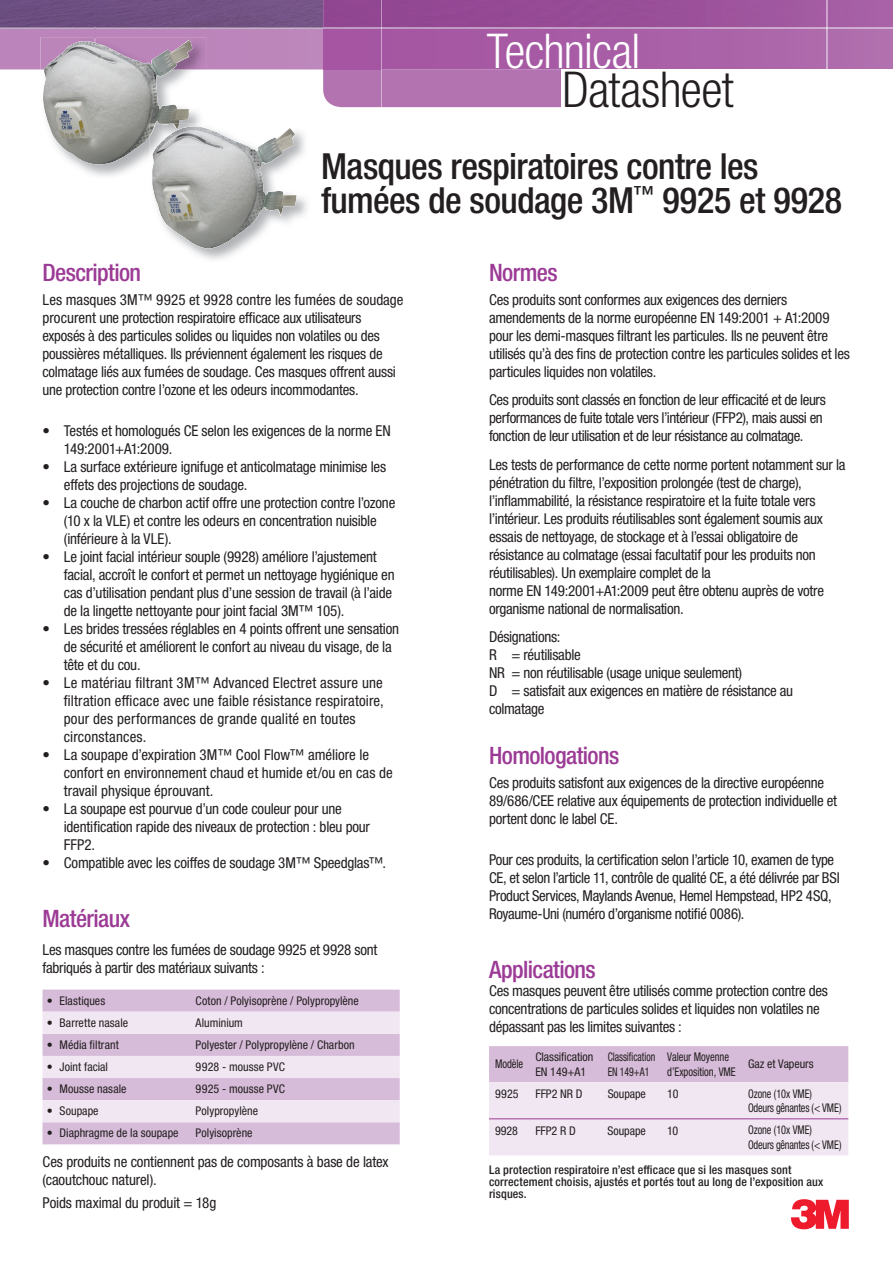
<style>
.page{position:relative;width:893px;height:1263px;background:#fff}
.page>*{position:absolute;margin:0;border:0;box-sizing:border-box;transform-origin:0 0}
.t1{font:300 condensed 49.5px "Helvetica Neue LTW1 G";letter-spacing:-.01em;color:#231f20}
.t2{font:300 condensed 48px "Helvetica Neue LTW1 G";letter-spacing:-.015em;color:#fff}
.t3{font:500 condensed 36px/34.5px "Helvetica Neue LTW1 G";letter-spacing:-.015em;color:#231f20}
.t4{font:500 condensed 24px "Helvetica Neue LTW1 G";letter-spacing:-.025em;color:#9c3b96}
.t5{font:condensed 15px/18px "Helvetica Neue LTW1 G";letter-spacing:-.015em;color:#231f20}
.t6{font:condensed 15px/18px "Helvetica Neue LTW1 G";letter-spacing:.01em;color:#231f20}
.t7{font:condensed 12px/14.4px "Helvetica Neue LTW1 G";color:#231f20}
.t8{font:500 condensed 12px/12px "Helvetica Neue LTW1 G";letter-spacing:.015em;color:#231f20}
.t9{font:condensed 12px/14.4px "Helvetica Neue LTW1 G";color:#231f20;scale:.86 1}
.t10{font:condensed 12px/14.4px "Helvetica Neue LTW1 G";color:#231f20;scale:.88 1}
.t11{font:condensed 12px/14.4px "Helvetica Neue LTW1 G";color:#231f20;scale:.82 1}
</style>
<div class="page">
<svg style="left:791px;top:1199px;width:58px;height:30px"></svg>
<div style="left:0;top:29px;width:323px;height:40px;background:#bc85bb"></div>
<img style="left:0;top:0;width:323px;height:29px">
<svg style="left:323px;top:0;width:238px;height:107px;background:#ad6dac"></svg>
<div style="left:323px;top:29px;width:58px;height:40px;background:#a555a1"></div>
<hr style="left:381px;top:69px;width:1px;height:38px;background:#d3b2d3">
<img style="left:323px;top:28px;width:58px;height:1px">
<svg style="left:381px;top:0;width:512px;height:69px;background:#a55ca3"></svg>
<img style="left:40px;top:37px;width:166px;height:139px">
<svg style="left:95px;top:0;width:1px;height:40px"></svg>
<img style="left:43px;top:40px;width:149px;height:124px">
<img style="left:150px;top:124px;width:56px;height:52px">
<img style="left:150px;top:124px;width:29px;height:12px">
<img style="left:152px;top:127px;width:145px;height:122px">
<img style="left:152px;top:126px;width:54px;height:52px">
<div style="left:43px;top:989px;width:357px;height:155px;background:#d7bcd9"></div>
<svg style="left:43px;top:1012px;width:357px;height:110px;background:#e6d5e8"></svg>
<svg style="left:489px;top:1046px;width:359px;height:109px;background:#e8d8e9"></svg>
<hr style="left:489px;top:1118px;width:253px;height:1px;background:#9c3b96">
<hr style="left:742px;top:1118px;width:106px;height:1px;background:#9c3b96">
<h2 class="t2" style="left:487px;top:34px;width:155px">Technical</h2>
<h1 class="t1" style="left:562px;top:71px;width:173px">Datasheet</h1>
<h3 class="t3" style="left:321px;top:152px;width:523px">Masques respiratoires contre les fumées de soudage 3M <sup>™</sup> 9925 et 9928</h3>
<h3 class="t4" style="left:43px;top:264px;width:100px">Description</h3>
<p class="t5" style="left:43px;top:292px;width:362px">Les masques 3M™ 9925 et 9928 contre les fumées de soudage procurent une protection respiratoire efficace aux utilisateurs exposés à des particules solides ou liquides non volatiles ou des poussières métalliques. Ils préviennent également les risques de colmatage liés aux fumées de soudage. Ces masques offrent aussi une protection contre l’ozone et les odeurs incommodantes.</p>
<p class="t5" style="left:64px;top:423px;width:329px;text-indent:-21px">• Testés et homologués CE selon les exigences de la norme EN<br>149:2001+A1:2009.</p>
<p class="t5" style="left:64px;top:459px;width:324px;text-indent:-21px">• La surface extérieure ignifuge et anticolmatage minimise les effets des projections de soudage.</p>
<p class="t5" style="left:64px;top:495px;width:333px;text-indent:-21px">• La couche de charbon actif offre une protection contre l’ozone (10 x la VLE) et contre les odeurs en concentration nuisible (inférieure à la VLE).</p>
<p class="t5" style="left:64px;top:549px;width:332px;text-indent:-21px">• Le joint facial intérieur souple (9928) améliore l’ajustement facial, accroît le confort et permet un nettoyage hygiénique en cas d’utilisation pendant plus d’une session de travail (à l’aide de la lingette nettoyante pour joint facial 3M™ 105).</p>
<p class="t5" style="left:64px;top:621px;width:337px;text-indent:-21px">• Les brides tressées réglables en 4 points offrent une sensation de sécurité et améliorent le confort au niveau du visage, de la tête et du cou.</p>
<p class="t6" style="left:64px;top:675px;width:322px;text-indent:-21px">• Le matériau filtrant 3M™ Advanced Electret assure une filtration efficace avec une faible résistance respiratoire, pour des performances de grande qualité en toutes circonstances.</p>
<p class="t5" style="left:64px;top:747px;width:330px;text-indent:-21px">• La soupape d’expiration 3M™ Cool Flow™ améliore le confort en environnement chaud et humide et/ou en cas de travail physique éprouvant.</p>
<p class="t5" style="left:64px;top:801px;width:308px;text-indent:-21px">• La soupape est pourvue d’un code couleur pour une identification rapide des niveaux de protection : bleu pour<br>FFP2.</p>
<p class="t5" style="left:43px;top:855px;width:345px">• Compatible avec les coiffes de soudage 3M™ Speedglas™.</p>
<h3 class="t4" style="left:43px;top:909px;width:89px">Matériaux</h3>
<p class="t5" style="left:43px;top:942px;width:336px">Les masques contre les fumées de soudage 9925 et 9928 sont fabriqués à partir des matériaux suivants :</p>
<p class="t7" style="left:47px;top:994px;width:7px">•</p>
<p class="t7" style="left:196px;top:994px;width:165px">Coton / Polyisoprène / Polypropylène</p>
<p class="t7" style="left:60px;top:994px;width:47px">Elastiques</p>
<p class="t7" style="left:47px;top:1016px;width:7px">•</p>
<p class="t7" style="left:196px;top:1016px;width:49px">Aluminium</p>
<p class="t7" style="left:60px;top:1016px;width:70px">Barrette nasale</p>
<p class="t7" style="left:47px;top:1039px;width:7px">•</p>
<p class="t7" style="left:196px;top:1039px;width:161px">Polyester / Polypropylène / Charbon</p>
<p class="t7" style="left:60px;top:1039px;width:61px">Média filtrant</p>
<p class="t7" style="left:47px;top:1061px;width:7px">•</p>
<p class="t7" style="left:196px;top:1061px;width:91px">9928 - mousse PVC</p>
<p class="t7" style="left:60px;top:1061px;width:50px">Joint facial</p>
<p class="t7" style="left:47px;top:1083px;width:7px">•</p>
<p class="t7" style="left:196px;top:1083px;width:91px">9925 - mousse PVC</p>
<p class="t7" style="left:60px;top:1083px;width:68px">Mousse nasale</p>
<p class="t7" style="left:47px;top:1105px;width:7px">•</p>
<p class="t7" style="left:196px;top:1105px;width:64px">Polypropylène</p>
<p class="t7" style="left:60px;top:1105px;width:41px">Soupape</p>
<p class="t7" style="left:47px;top:1126px;width:7px">•</p>
<p class="t7" style="left:196px;top:1126px;width:58px">Polyisoprène</p>
<p class="t7" style="left:60px;top:1126px;width:121px">Diaphragme de la soupape</p>
<p class="t5" style="left:43px;top:1154px;width:348px">Ces produits ne contiennent pas de composants à base de latex (caoutchouc naturel).</p>
<p class="t5" style="left:43px;top:1195px;width:175px">Poids maximal du produit = 18g</p>
<h3 class="t4" style="left:489px;top:264px;width:70px">Normes</h3>
<p class="t5" style="left:489px;top:292px;width:362px">Ces produits sont conformes aux exigences des derniers amendements de la norme européenne EN 149:2001 + A1:2009 pour les demi-masques filtrant les particules. Ils ne peuvent être utilisés qu’à des fins de protection contre les particules solides et les particules liquides non volatiles.</p>
<p class="t5" style="left:489px;top:392px;width:338px">Ces produits sont classés en fonction de leur efficacité et de leurs performances de fuite totale vers l’intérieur (FFP2), mais aussi en fonction de leur utilisation et de leur résistance au colmatage.</p>
<p class="t5" style="left:489px;top:457px;width:358px">Les tests de performance de cette norme portent notamment sur la pénétration du filtre, l’exposition prolongée (test de charge), l’inflammabilité, la résistance respiratoire et la fuite totale vers l’intérieur. Les produits réutilisables sont également soumis aux essais de nettoyage, de stockage et à l’essai obligatoire de résistance au colmatage (essai facultatif pour les produits non réutilisables). Un exemplaire complet de la<br>norme EN 149:2001+A1:2009 peut être obtenu auprès de votre organisme national de normalisation.</p>
<p class="t5" style="left:489px;top:629px;width:306px">Désignations:<br>R = réutilisable<br>NR = non réutilisable (usage unique seulement)<br>D = satisfait aux exigences en matière de résistance au colmatage</p>
<h3 class="t4" style="left:489px;top:747px;width:132px">Homologations</h3>
<p class="t5" style="left:489px;top:775px;width:349px">Ces produits satisfont aux exigences de la directive européenne<br>89/686/CEE relative aux équipements de protection individuelle et portent donc le label CE.</p>
<p class="t5" style="left:489px;top:852px;width:352px">Pour ces produits, la certification selon l’article 10, examen de type CE, et selon l’article 11, contrôle de qualité CE, a été délivrée par BSI Product Services, Maylands Avenue, Hemel Hempstead, HP2 4SQ, Royaume-Uni (numéro d’organisme notifié 0086).</p>
<h3 class="t4" style="left:489px;top:960px;width:108px">Applications</h3>
<p class="t5" style="left:489px;top:982px;width:340px">Ces masques peuvent être utilisés comme protection contre des concentrations de particules solides et liquides non volatiles ne dépassant pas les limites suivantes :</p>
<p class="t10" style="left:495px;top:1058px;width:34px">Modèle</p>
<p class="t7" style="left:535px;top:1051px;width:59px">Classification<br>EN 149+A1</p>
<p class="t11" style="left:608px;top:1051px;width:59px">Classification<br>EN 149+A1</p>
<p class="t10" style="left:667px;top:1051px;width:79px">Valeur Moyenne d’Exposition, VME</p>
<p class="t7" style="left:748px;top:1058px;width:67px">Gaz et Vapeurs</p>
<p class="t7" style="left:495px;top:1087px;width:25px">9925</p>
<p class="t7" style="left:535px;top:1087px;width:49px">FFP2 NR D</p>
<p class="t7" style="left:608px;top:1087px;width:40px">Soupape</p>
<p class="t7" style="left:667px;top:1087px;width:13px">10</p>
<p class="t9" style="left:748px;top:1087px;width:110px">Ozone (10x VME)<br>Odeurs gênantes ( &lt; VME)</p>
<p class="t7" style="left:495px;top:1124px;width:24px">9928</p>
<p class="t7" style="left:535px;top:1124px;width:42px">FFP2 R D</p>
<p class="t7" style="left:608px;top:1124px;width:40px">Soupape</p>
<p class="t7" style="left:667px;top:1124px;width:13px">10</p>
<p class="t9" style="left:748px;top:1124px;width:110px">Ozone (10x VME)<br>Odeurs gênantes ( &lt; VME)</p>
<p class="t8" style="left:489px;top:1165px;width:336px">La protection respiratoire n’est efficace que si les masques sont correctement choisis, ajustés et portés tout au long de l’exposition aux risques.</p>
</div>
